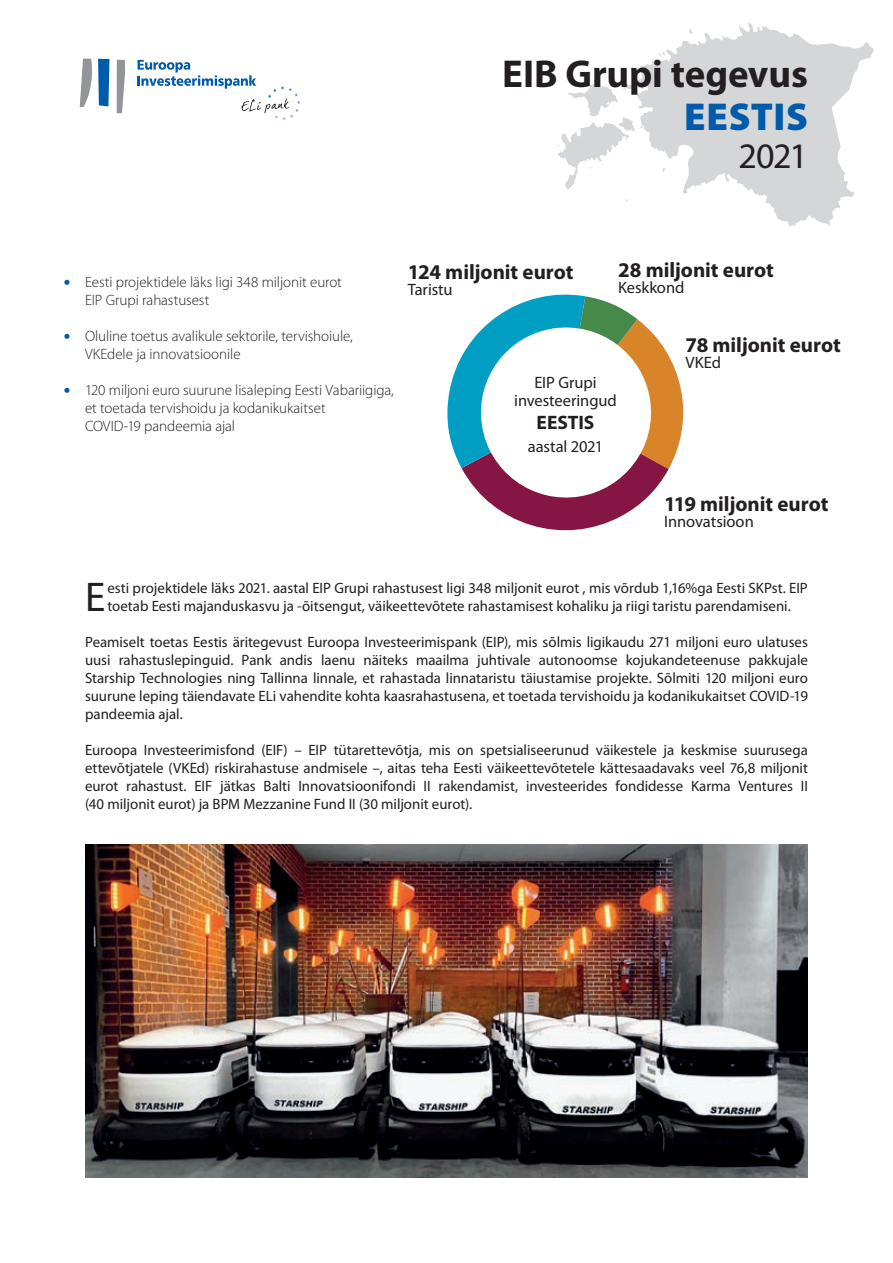
<style>
.page{position:relative;width:893px;height:1263px;background:#fff}
.page>*{position:absolute;margin:0;border:0;box-sizing:border-box;transform-origin:0 0}
._01_TEXTE_COURANT-LE{font:41.7px "Myriad Pro";color:#231f20}
._01_GROS_TITRE_EIB_G{font:700 39px "Myriad Pro";letter-spacing:-.005em;color:#231f20}
._01_GROS_TITRE_PAYS{font:900 39px "Myriad Pro";letter-spacing:.015em;color:#015bab}
._01_GROS_TITRE_2022{font:36px "Myriad Pro";color:#231f20}
.SOMME_GRAPH{font:700 21px "Myriad Pro";color:#231f20}
.TEXTE_INTERIEUR_GRAP{font:700 19.5px "Myriad Pro";letter-spacing:-.005em;color:#231f20}
.TEXTE_INTERIEUR_GRAP-2{font:16.5px/18px "Myriad Pro";letter-spacing:-.005em;color:#231f20;text-align:center}
.TEXTE_GRAPH{font:16.5px "Myriad Pro";letter-spacing:-.005em;color:#231f20}
._01_TEXTE_COURANT{font:15px/18px "Myriad Pro";color:#231f20;text-align:justify}
.t1{font:300 15px/18px "Myriad Pro";letter-spacing:-.005em;color:#231f20}
._01_TEXTE_COURANT-LE-2{font:15px/18px "Myriad Pro";color:#231f20}
.s1{font-weight:900;font-size:18px;color:#015bab}
</style>
<div class="page">
<svg style="left:636px;top:22px;width:238px;height:205px;fill:#d5d6d8"></svg>
<svg style="left:659px;top:52px;width:6px;height:5px"></svg>
<svg style="left:689px;top:29px;width:3px;height:5px"></svg>
<svg style="left:662px;top:168px;width:3px;height:4px"></svg>
<svg style="left:557px;top:79px;width:78px;height:111px"></svg>
<svg style="left:80px;top:59px;width:12px;height:48px"></svg>
<svg style="left:98px;top:59px;width:11px;height:47px"></svg>
<svg style="left:117px;top:60px;width:8px;height:53px"></svg>
<svg style="left:138px;top:60px;width:163px;height:60px"></svg>
<img style="left:85px;top:845px;width:723px;height:333px">
<svg style="left:447px;top:294px;width:237px;height:237px"></svg>
<p class="_01_GROS_TITRE_EIB_G" style="left:502px;top:52px;width:307px">EIB Grupi tegevus</p>
<p class="_01_GROS_TITRE_PAYS" style="left:684px;top:95px;width:125px">EESTIS</p>
<p class="_01_GROS_TITRE_2022" style="left:739px;top:136px;width:71px">2021</p>
<p class="SOMME_GRAPH" style="left:618px;top:258px;width:157px">28 miljonit eurot</p>
<p class="TEXTE_GRAPH" style="left:618px;top:279px;width:68px">Keskkond</p>
<p class="SOMME_GRAPH" style="left:408px;top:260px;width:167px">124 miljonit eurot</p>
<p class="TEXTE_GRAPH" style="left:408px;top:281px;width:46px">Taristu</p>
<p class="t1" style="left:85px;top:273px;width:258px;text-indent:-21px"><span class="s1">•</span> Eesti projektidele läks ligi 348 miljonit eurot<br>EIP Grupi rahastusest</p>
<p class="t1" style="left:85px;top:327px;width:269px;text-indent:-21px"><span class="s1">•</span> Oluline toetus avalikule sektorile, tervishoiule,<br>VKEdele ja innovatsioonile</p>
<p class="t1" style="left:85px;top:381px;width:310px;text-indent:-21px"><span class="s1">•</span> 120 miljoni euro suurune lisaleping Eesti Vabariigiga, et toetada tervishoidu ja kodanikukaitset<br>COVID-19 pandeemia ajal</p>
<p class="TEXTE_INTERIEUR_GRAP-2" style="left:514px;top:373px;width:104px">EIP Grupi investeeringud</p>
<p class="SOMME_GRAPH" style="left:685px;top:333px;width:157px">78 miljonit eurot</p>
<p class="TEXTE_GRAPH" style="left:685px;top:354px;width:37px">VKEd</p>
<p class="TEXTE_INTERIEUR_GRAP" style="left:537px;top:412px;width:59px">EESTIS</p>
<p class="TEXTE_INTERIEUR_GRAP-2" style="left:528px;top:437px;width:77px">aastal 2021</p>
<p class="SOMME_GRAPH" style="left:664px;top:492px;width:166px">119 miljonit eurot</p>
<p class="TEXTE_GRAPH" style="left:664px;top:513px;width:91px">Innovatsioon</p>
<p class="_01_TEXTE_COURANT-LE" style="left:85px;top:574px;width:22px">E</p>
<p class="_01_TEXTE_COURANT-LE-2" style="left:107px;top:579px;width:702px">esti projektidele läks 2021. aastal EIP Grupi rahastusest ligi 348 miljonit eurot , mis võrdub 1,16%ga Eesti SKPst. EIP toetab Eesti majanduskasvu ja -õitsengut, väikeettevõtete rahastamisest kohaliku ja riigi taristu parendamiseni.</p>
<p class="_01_TEXTE_COURANT" style="left:85px;top:633px;width:724px">Peamiselt toetas Eestis äritegevust Euroopa Investeerimispank (EIP), mis sõlmis ligikaudu 271 miljoni euro ulatuses uusi rahastuslepinguid. Pank andis laenu näiteks maailma juhtivale autonoomse kojukandeteenuse pakkujale Starship Technologies ning Tallinna linnale, et rahastada linnataristu täiustamise projekte. Sõlmiti 120 miljoni euro suurune leping täiendavate ELi vahendite kohta kaasrahastusena, et toetada tervishoidu ja kodanikukaitset COVID-19 pandeemia ajal.</p>
<p class="_01_TEXTE_COURANT" style="left:85px;top:741px;width:724px">Euroopa Investeerimisfond (EIF) – EIP tütarettevõtja, mis on spetsialiseerunud väikestele ja keskmise suurusega ettevõtjatele (VKEd) riskirahastuse andmisele –, aitas teha Eesti väikeettevõtetele kättesaadavaks veel 76,8 miljonit eurot rahastust. EIF jätkas Balti Innovatsioonifondi II rakendamist, investeerides fondidesse Karma Ventures II (40 miljonit eurot) ja BPM Mezzanine Fund II (30 miljonit eurot).</p>
</div>
